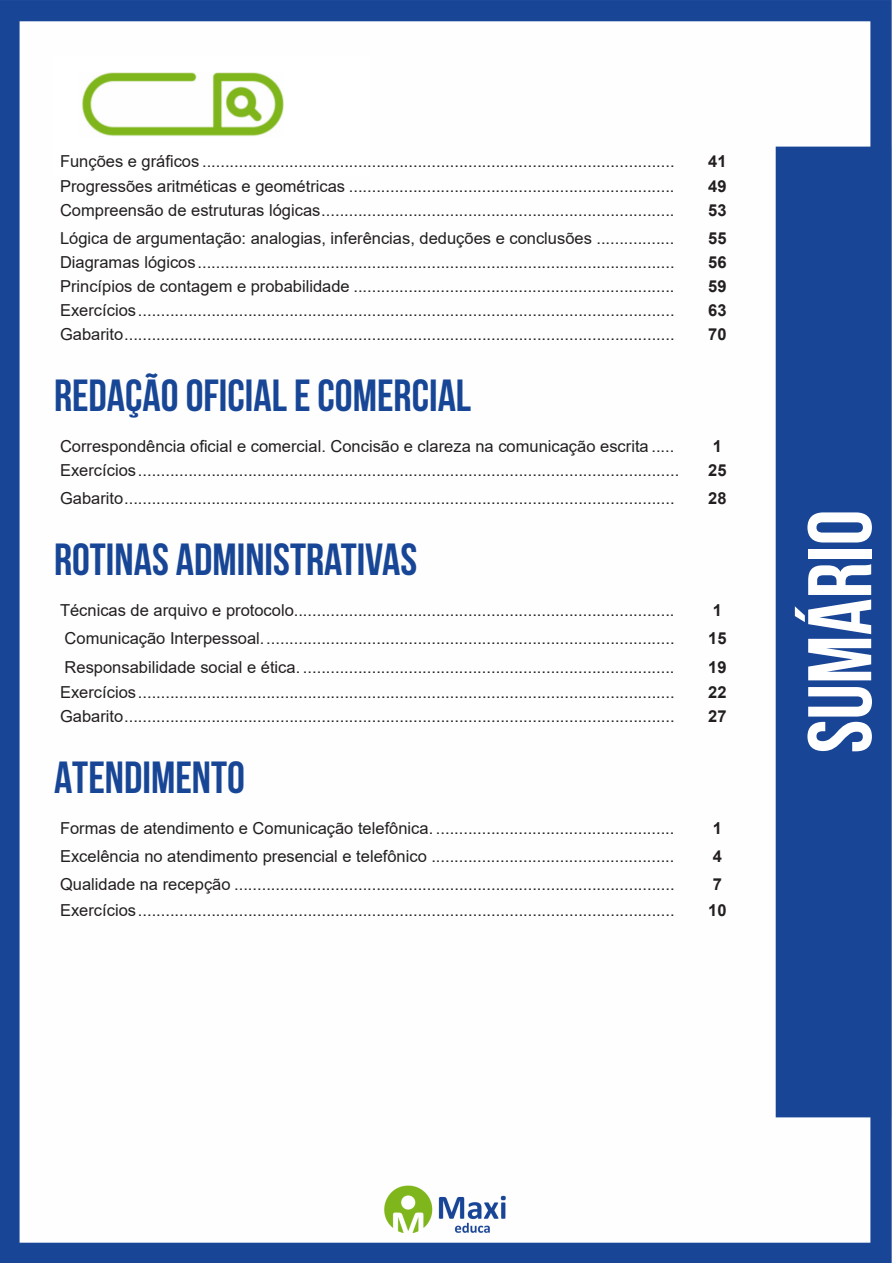
<style>
.page{position:relative;width:893px;height:1263px;background:#fff}
.page>*{position:absolute;margin:0;border:0;box-sizing:border-box;transform-origin:0 0}
.t1{font:700 90px "Bebas Neue";color:#fff}
.t2{font:700 45px "Bebas Neue";color:#184696}
.ALTERNATIVAS{font:16.5px "Arial";color:#231f20}
.INDICE{font:700 16.5px "Arial";color:#231f20}
</style>
<div class="page">
<img style="left:0;top:0;width:892px;height:1263px">
<div style="left:53px;top:55px;width:317px;height:121px;background:#fff"></div>
<img style="left:82px;top:72px;width:201px;height:64px">
<p class="ALTERNATIVAS" style="left:60px;top:150px;width:616px">Funções e gráficos .......................................................................................................</p>
<p class="INDICE" style="left:708px;top:149px;width:20px">41</p>
<p class="ALTERNATIVAS" style="left:60px;top:174px;width:616px">Progressões aritméticas e geométricas .......................................................................</p>
<p class="INDICE" style="left:708px;top:174px;width:20px">49</p>
<p class="ALTERNATIVAS" style="left:60px;top:198px;width:616px">Compreensão de estruturas lógicas.............................................................................</p>
<p class="INDICE" style="left:708px;top:198px;width:20px">53</p>
<p class="ALTERNATIVAS" style="left:60px;top:227px;width:616px">Lógica de argumentação: analogias, inferências, deduções e conclusões .................</p>
<p class="INDICE" style="left:708px;top:227px;width:20px">55</p>
<p class="ALTERNATIVAS" style="left:60px;top:251px;width:616px">Diagramas lógicos........................................................................................................</p>
<p class="INDICE" style="left:708px;top:251px;width:20px">56</p>
<p class="ALTERNATIVAS" style="left:60px;top:275px;width:616px">Princípios de contagem e probabilidade ......................................................................</p>
<p class="INDICE" style="left:708px;top:275px;width:20px">59</p>
<p class="ALTERNATIVAS" style="left:60px;top:299px;width:616px">Exercícios.....................................................................................................................</p>
<p class="INDICE" style="left:708px;top:299px;width:20px">63</p>
<p class="ALTERNATIVAS" style="left:60px;top:323px;width:616px">Gabarito........................................................................................................................</p>
<p class="INDICE" style="left:708px;top:323px;width:20px">70</p>
<p class="t2" style="left:54px;top:371px;width:419px">REDAÇÃO OFICIAL E COMERCIAL</p>
<p class="ALTERNATIVAS" style="left:60px;top:435px;width:616px">Correspondência oficial e comercial. Concisão e clareza na comunicação escrita .....</p>
<p class="INDICE" style="left:713px;top:435px;width:11px">1</p>
<p class="ALTERNATIVAS" style="left:60px;top:459px;width:621px">Exercícios......................................................................................................................</p>
<p class="INDICE" style="left:708px;top:459px;width:20px">25</p>
<p class="ALTERNATIVAS" style="left:60px;top:487px;width:616px">Gabarito........................................................................................................................</p>
<p class="INDICE" style="left:708px;top:486px;width:20px">28</p>
<p class="t2" style="left:54px;top:535px;width:365px">ROTINAS ADMINISTRATIVAS</p>
<p class="ALTERNATIVAS" style="left:60px;top:599px;width:616px">Técnicas de arquivo e protocolo...................................................................................</p>
<p class="INDICE" style="left:713px;top:598px;width:11px">1</p>
<p class="ALTERNATIVAS" style="left:65px;top:626px;width:611px">Comunicação Interpessoal..........................................................................................</p>
<p class="INDICE" style="left:708px;top:626px;width:20px">15</p>
<p class="ALTERNATIVAS" style="left:65px;top:655px;width:611px">Responsabilidade social e ética. .................................................................................</p>
<p class="INDICE" style="left:708px;top:655px;width:20px">19</p>
<p class="ALTERNATIVAS" style="left:60px;top:681px;width:616px">Exercícios.....................................................................................................................</p>
<p class="INDICE" style="left:708px;top:680px;width:20px">22</p>
<p class="ALTERNATIVAS" style="left:60px;top:705px;width:616px">Gabarito........................................................................................................................</p>
<p class="INDICE" style="left:708px;top:704px;width:20px">27</p>
<p class="t2" style="left:54px;top:752px;width:192px">ATENDIMENTO</p>
<p class="ALTERNATIVAS" style="left:60px;top:817px;width:616px">Formas de atendimento e Comunicação telefônica. ....................................................</p>
<p class="INDICE" style="left:713px;top:816px;width:11px">1</p>
<p class="ALTERNATIVAS" style="left:60px;top:844px;width:616px">Excelência no atendimento presencial e telefônico .....................................................</p>
<p class="INDICE" style="left:713px;top:844px;width:11px">4</p>
<p class="ALTERNATIVAS" style="left:60px;top:873px;width:616px">Qualidade na recepção ................................................................................................</p>
<p class="INDICE" style="left:713px;top:873px;width:11px">7</p>
<p class="ALTERNATIVAS" style="left:60px;top:898px;width:616px">Exercícios.....................................................................................................................</p>
<p class="INDICE" style="left:708px;top:898px;width:20px">10</p>
<h1 class="t1" style="left:791px;top:753px;width:245px;rotate:-90deg">SUMÁRIO</h1>
</div>
